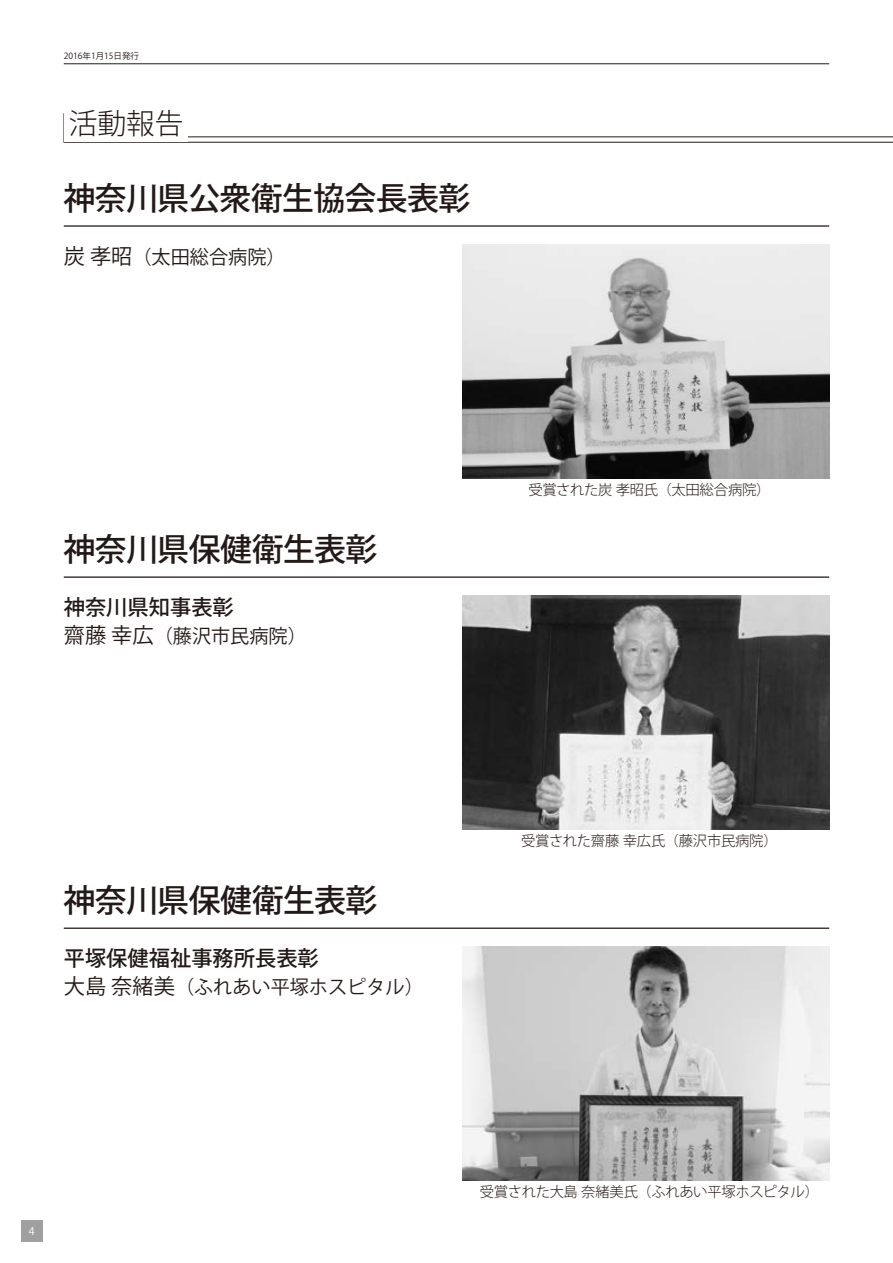
<style>
.page{position:relative;width:893px;height:1263px;background:#fff}
.page>*{position:absolute;margin:0;border:0;box-sizing:border-box;transform-origin:0 0}
.t1{font:500 31.95px "Koz Go Pro";letter-spacing:-.02em;color:#231916}
.t2{font:300 28.65px "Koz Go Pro";color:#231916}
.t3{font:500 21.3px "Koz Go Pro";color:#231916}
.t4{font:19.2px "Koz Go Pro";color:#231916}
.t5{font:300 14.4px "Koz Go Pro";letter-spacing:-.025em;color:#231916}
.t6{font:10.65px "Koz Go Pro";color:#fff}
.t7{font:8.55px "Koz Go Pro";color:#231916}
.s1{font-size:21.3px}
</style>
<div class="page">
<hr style="left:64px;top:225px;width:765px;height:2px;background:#231916">
<img style="left:462px;top:244px;width:367px;height:234px">
<hr style="left:64px;top:576px;width:765px;height:2px;background:#231916">
<img style="left:462px;top:596px;width:367px;height:233px">
<hr style="left:64px;top:927px;width:765px;height:2px;background:#231916">
<img style="left:462px;top:947px;width:367px;height:233px">
<div style="left:21px;top:1220px;width:22px;height:22px;background:#a0a0a1"></div>
<hr style="left:64px;top:64px;width:765px;height:1px;background:#231916">
<svg style="left:64px;top:136px;width:829px;height:7px"></svg>
<div style="left:64px;top:105px;width:124px;height:37px;background:#fff"></div>
<p class="t7" style="left:64px;top:51px;width:77px">2016年1月15日発行</p>
<h2 class="t2" style="left:69px;top:105px;width:116px">活動報告</h2>
<h1 class="t1" style="left:64px;top:178px;width:408px">神奈川県公衆衛生協会長表彰</h1>
<h3 class="t4" style="left:64px;top:245px;width:223px"><span class="s1">炭 孝昭</span>（太田総合病院）</h3>
<h1 class="t1" style="left:64px;top:529px;width:315px">神奈川県保健衛⽣表彰</h1>
<h3 class="t3" style="left:64px;top:594px;width:172px">神奈川県知事表彰</h3>
<h3 class="t4" style="left:64px;top:623px;width:245px"><span class="s1">齋藤 幸広</span>（藤沢市民病院）</h3>
<p class="t5" style="left:528px;top:481px;width:244px">受賞された炭孝昭氏（太田総合病院）</p>
<h1 class="t1" style="left:64px;top:880px;width:315px">神奈川県保健衛⽣表彰</h1>
<h3 class="t3" style="left:64px;top:945px;width:257px">平塚保健福祉事務所⻑表彰</h3>
<h3 class="t4" style="left:64px;top:975px;width:361px"><span class="s1">大島 奈緒美</span>（ふれあい平塚ホスピタル）</h3>
<p class="t5" style="left:521px;top:832px;width:258px">受賞された齋藤幸広氏（藤沢市民病院）</p>
<p class="t6" style="left:29px;top:1224px;width:7px">4</p>
<p class="t5" style="left:480px;top:1183px;width:341px">受賞された大島奈緒美氏（ふれあい平塚ホスピタル）</p>
</div>
